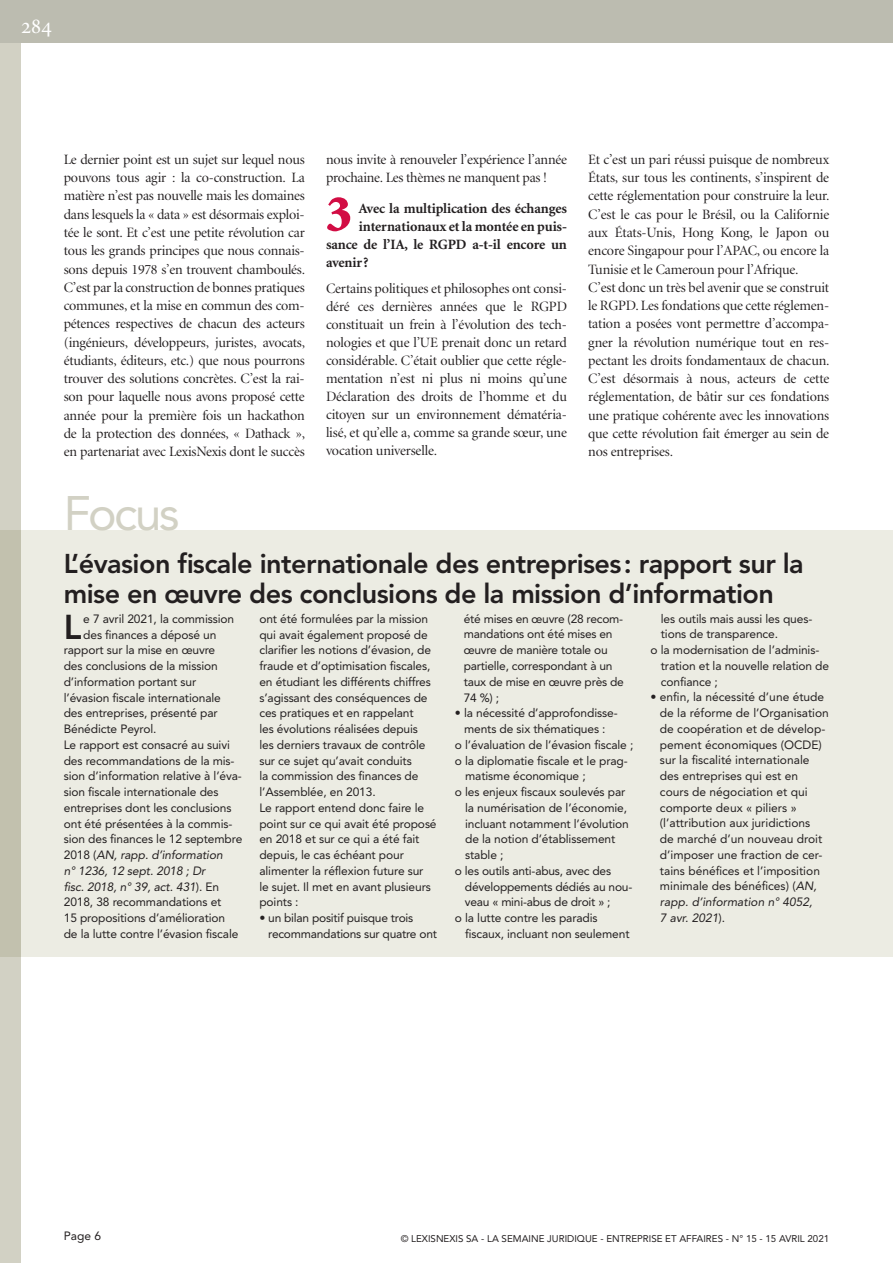
<style>
.page{position:relative;width:893px;height:1263px;background:#fff}
.page>*{position:absolute;margin:0;border:0;box-sizing:border-box;transform-origin:0 0}
.t1{font:900 52.65px "Minion";color:#d20d44}
.t2{font:48px "Avenir LT";letter-spacing:-.05em;color:#d2d1c4}
.t3{font:800 34.2px "Avenir LT";color:#231f20}
.t4{font:800 27px/30px "Avenir LT";letter-spacing:-.02em;color:#231f20}
.t5{font:22.5px "Minion Regular SC";color:#fff}
.t6{font:14.25px/18.3px "Minion Display";letter-spacing:-.01em;color:#231f20;text-align:justify}
.t7{font:700 14.25px "Minion";letter-spacing:-.01em;color:#231f20}
.t8{font:12px/15.8px "Avenir LT";letter-spacing:-.01em;color:#231f20}
.t9{font:italic 12px "Avenir LT";letter-spacing:-.01em;color:#231f20}
.t10{font:9.75px "Avenir LT";color:#231f20}
.s1{font-style:italic}
.s2{font-style:normal}
</style>
<div class="page">
<div style="left:0;top:0;width:21px;height:1263px;background:#d2d1c4"></div>
<div style="left:0;top:0;width:893px;height:43px;background:#bcbcb0"></div>
<div style="left:0;top:531px;width:893px;height:426px;background:#ecece3"></div>
<h3 class="t5" style="left:21px;top:14px;width:32px">284</h3>
<p class="t6" style="left:64px;top:151px;width:243px">Le dernier point est un sujet sur lequel nous pouvons tous agir : la co-construction. La matière n’est pas nouvelle mais les domaines dans lesquels la « data » est désormais exploi&shy;tée le sont. Et c’est une petite révolution car tous les grands principes que nous connais&shy;sons depuis 1978 s’en trouvent chamboulés.<br>C’est par la construction de bonnes pratiques communes, et la mise en commun des com&shy;pétences respectives de chacun des acteurs (ingénieurs, développeurs, juristes, avocats, étudiants, éditeurs, etc.) que nous pourrons trouver des solutions concrètes. C’est la rai&shy;son pour laquelle nous avons proposé cette année pour la première fois un hackathon de la protection des données, « Dathack », en partenariat avec LexisNexis dont le succès</p>
<p class="t6" style="left:326px;top:151px;width:242px">nous invite à renouveler l’expérience l’année prochaine. Les thèmes ne manquent pas !</p>
<h1 class="t1" style="left:326px;top:187px;width:28px">3</h1>
<p class="t7" style="left:359px;top:201px;width:210px">Avec la multiplication des échanges</p>
<p class="t7" style="left:359px;top:219px;width:209px">internationaux et la montée en puis-</p>
<p class="t7" style="left:326px;top:237px;width:242px">sance de l’IA, le RGPD a-t-il encore un</p>
<p class="t7" style="left:326px;top:255px;width:44px">avenir?</p>
<p class="t6" style="left:326px;top:280px;width:242px">Certains politiques et philosophes ont consi&shy;déré ces dernières années que le RGPD constituait un frein à l’évolution des tech&shy;nologies et que l’UE prenait donc un retard considérable. C’était oublier que cette régle&shy;mentation n’est ni plus ni moins qu’une Déclaration des droits de l’homme et du citoyen sur un environnement dématéria&shy;lisé, et qu’elle a, comme sa grande sœur, une vocation universelle.</p>
<p class="t6" style="left:588px;top:151px;width:243px;text-align:left">Et c’est un pari réussi puisque de nombreux États, sur tous les continents, s’inspirent de cette réglementation pour construire la leur.<br>C’est le cas pour le Brésil, ou la Californie aux États-Unis, Hong Kong, le Japon ou encore Singapour pour l’APAC, ou encore la Tunisie et le Cameroun pour l’Afrique.<br>C’est donc un très bel avenir que se construit le RGPD. Les fondations que cette réglemen&shy;tation a posées vont permettre d’accompa&shy;gner la révolution numérique tout en res&shy;pectant les droits fondamentaux de chacun.<br>C’est désormais à nous, acteurs de cette réglementation, de bâtir sur ces fondations une pratique cohérente avec les innovations que cette révolution fait émerger au sein de nos entreprises.</p>
<h2 class="t2" style="left:64px;top:486px;width:117px">Focus</h2>
<h3 class="t4" style="left:64px;top:549px;width:741px">L’évasion fiscale internationale des entreprises: rapport sur la mise en œuvre des conclusions de la mission d’information</h3>
<h3 class="t3" style="left:64px;top:606px;width:19px">L</h3>
<p class="t8" style="left:83px;top:611px;width:152px">e 7 avril 2021, la commission</p>
<p class="t8" style="left:259px;top:611px;width:179px">ont été formulées par la mission qui avait également proposé de clarifier les notions d’évasion, de fraude et d’optimisation fiscales, en étudiant les différents chiffres s’agissant des conséquences de ces pratiques et en rappelant<br>les évolutions réalisées depuis<br>les derniers travaux de contrôle sur ce sujet qu’avait conduits<br>la commission des finances de l’Assemblée, en 2013.<br>Le rapport entend donc faire le point sur ce qui avait été proposé en 2018 et sur ce qui a été fait depuis, le cas échéant pour alimenter la réflexion future sur<br>le sujet. Il met en avant plusieurs points :</p>
<p class="t8" style="left:268px;top:910px;width:170px;text-indent:-9px">• un bilan positif puisque trois recommandations sur quatre ont</p>
<p class="t8" style="left:661px;top:611px;width:153px">les outils mais aussi les ques-</p>
<p class="t8" style="left:661px;top:626px;width:119px">tions de transparence.</p>
<p class="t8" style="left:651px;top:642px;width:170px">o la modernisation de l’adminis-</p>
<p class="t8" style="left:661px;top:658px;width:170px">tration et la nouvelle relation de</p>
<p class="t8" style="left:661px;top:674px;width:58px">confiance ;</p>
<p class="t8" style="left:660px;top:689px;width:170px;text-indent:-9px">• enfin, la nécessité d’une étude de la réforme de l’Organisation de coopération et de dévelop&shy;pement économiques (OCDE) sur la fiscalité internationale des entreprises qui est en cours de négociation et qui comporte deux « piliers » (l’attribution aux juridictions<br>de marché d’un nouveau droit d’imposer une fraction de cer&shy;tains bénéfices et l’imposition minimale des bénéfices) (<span class="s1">AN, rapp. d’information n° 4052,<br>7 avr. 2021</span>).</p>
<p class="t8" style="left:464px;top:611px;width:162px">été mises en œuvre (28 recom&shy;mandations ont été mises en œuvre de manière totale ou partielle, correspondant à un taux de mise en œuvre près de<br>74 %) ;</p>
<p class="t8" style="left:455px;top:705px;width:164px">• la nécessité d’approfondisse-</p>
<p class="t8" style="left:464px;top:721px;width:143px">ments de six thématiques :</p>
<p class="t8" style="left:455px;top:737px;width:180px">o l’évaluation de l’évasion fiscale ;</p>
<p class="t8" style="left:455px;top:753px;width:174px">o la diplomatie fiscale et le prag-</p>
<p class="t8" style="left:465px;top:768px;width:122px">matisme économique ;</p>
<p class="t8" style="left:455px;top:784px;width:172px">o les enjeux fiscaux soulevés par</p>
<p class="t8" style="left:465px;top:800px;width:163px">la numérisation de l’économie,</p>
<p class="t8" style="left:465px;top:816px;width:165px">incluant notamment l’évolution</p>
<p class="t8" style="left:465px;top:831px;width:152px">de la notion d’établissement</p>
<p class="t8" style="left:465px;top:847px;width:40px">stable ;</p>
<p class="t8" style="left:455px;top:863px;width:158px">o les outils anti-abus, avec des</p>
<p class="t8" style="left:465px;top:879px;width:169px">développements dédiés au nou-</p>
<p class="t8" style="left:465px;top:894px;width:147px">veau « mini-abus de droit » ;</p>
<p class="t8" style="left:455px;top:910px;width:144px">o la lutte contre les paradis</p>
<p class="t8" style="left:465px;top:926px;width:166px">fiscaux, incluant non seulement</p>
<p class="t8" style="left:83px;top:627px;width:135px">des finances a déposé un</p>
<p class="t8" style="left:64px;top:642px;width:153px">rapport sur la mise en œuvre</p>
<p class="t8" style="left:64px;top:658px;width:156px">des conclusions de la mission</p>
<p class="t8" style="left:64px;top:674px;width:134px">d’information portant sur</p>
<p class="t8" style="left:64px;top:690px;width:159px">l’évasion fiscale internationale</p>
<p class="t8" style="left:64px;top:705px;width:156px">des entreprises, présenté par</p>
<p class="t8" style="left:64px;top:721px;width:94px">Bénédicte Peyrol.</p>
<p class="t8" style="left:64px;top:737px;width:168px">Le rapport est consacré au suivi</p>
<p class="t8" style="left:64px;top:753px;width:172px">des recommandations de la mis-</p>
<p class="t8" style="left:64px;top:768px;width:180px">sion d’information relative à l’éva-</p>
<p class="t8" style="left:64px;top:784px;width:156px">sion fiscale internationale des</p>
<p class="t8" style="left:64px;top:800px;width:169px">entreprises dont les conclusions</p>
<p class="t8" style="left:64px;top:816px;width:170px">ont été présentées à la commis-</p>
<p class="t8" style="left:64px;top:831px;width:180px">sion des finances le 12 septembre</p>
<p class="t9" style="left:64px;top:848px;width:160px"><span class="s2">2018 (</span>AN, rapp. d’information</p>
<p class="t9" style="left:64px;top:864px;width:143px">n° 1236, 12 sept. 2018 ; Dr</p>
<p class="t9" style="left:64px;top:879px;width:157px">fisc. 2018, n° 39, act. 431<span class="s2">). En</span></p>
<p class="t8" style="left:64px;top:894px;width:159px">2018, 38 recommandations et</p>
<p class="t8" style="left:64px;top:910px;width:163px">15 propositions d’amélioration</p>
<p class="t8" style="left:64px;top:926px;width:176px">de la lutte contre l’évasion fiscale</p>
<p class="t8" style="left:64px;top:1228px;width:39px">Page 6</p>
<p class="t10" style="left:401px;top:1233px;width:430px">© LEXISNEXIS SA - LA SEMAINE JURIDIQUE - ENTREPRISE ET AFFAIRES - N° 15 - 15 AVRIL 2021</p>
</div>
